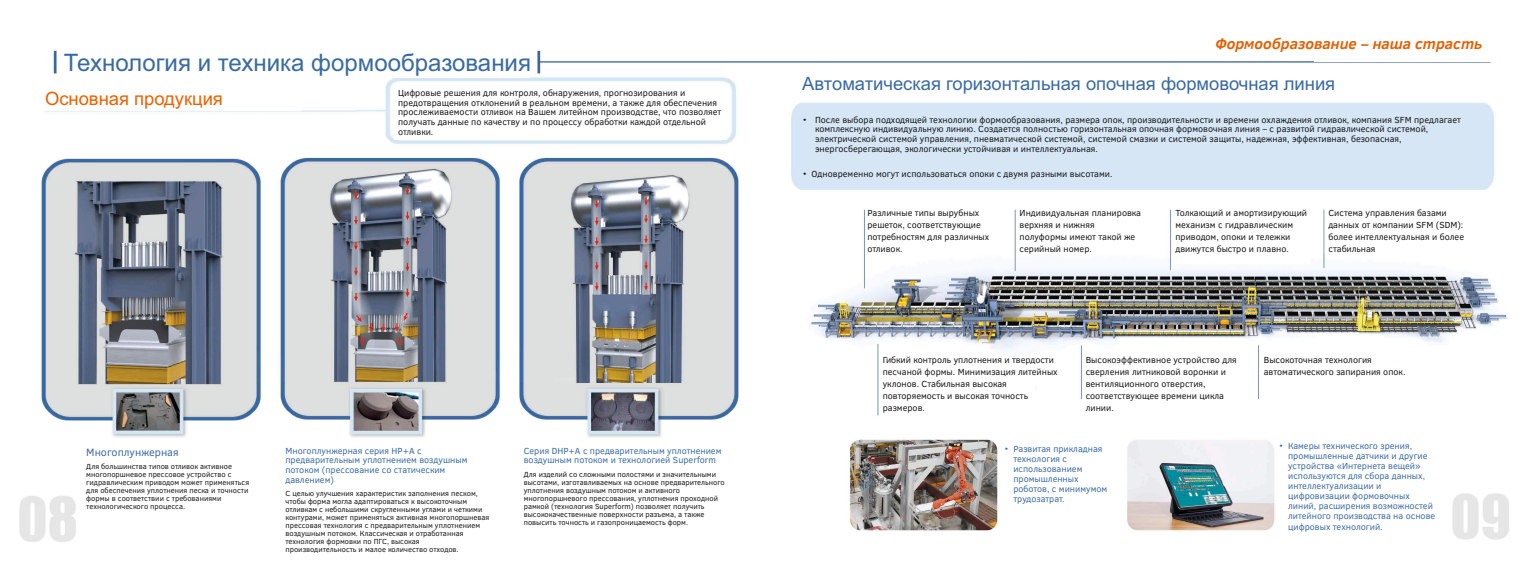
<style>
.page{position:relative;width:1531px;height:574px;background:#fff}
.page>*{position:absolute;margin:0;border:0;box-sizing:border-box;transform-origin:0 0}
.t1{font:24.03px "Arial";color:#396aa4}
.t2{font:18.39px "Arial";color:#396aa4}
.t3{font:18.39px "Arial";color:#ec6001}
.t4{font:italic 700 15.27px "Clear Sans";color:#e55f00}
.t5{font:10.8px "Clear Sans";color:#396aa4}
.t6{font:9px/12.1px "Clear Sans";color:#151616}
.t7{font:9px/10.1px "Clear Sans";color:#396aa4}
.t8{font:7.5px/8px "Clear Sans";color:#151616}
</style>
<div class="page">
<img style="left:19px;top:49px;width:1490px;height:493px">
<div style="left:394px;top:85px;width:333px;height:54px;background:#fff"></div>
<div style="left:41px;top:88px;width:260px;height:23px;background:#fff"></div>
<div style="left:64px;top:52px;width:465px;height:26px;background:#fff"></div>
<div style="left:79px;top:443px;width:686px;height:122px;background:#fff"></div>
<div style="left:1314px;top:40px;width:183px;height:22px;background:#fff"></div>
<div style="left:803px;top:72px;width:361px;height:28px;background:#fff"></div>
<div style="left:807px;top:113px;width:663px;height:69px;background:#d6e6f5"></div>
<div style="left:866px;top:206px;width:137px;height:36px;background:#fff"></div>
<div style="left:1016px;top:208px;width:137px;height:42px;background:#fff"></div>
<div style="left:1172px;top:208px;width:138px;height:56px;background:#fff"></div>
<div style="left:1325px;top:208px;width:137px;height:46px;background:#fff"></div>
<div style="left:882px;top:361px;width:154px;height:57px;background:#fff"></div>
<div style="left:1085px;top:361px;width:154px;height:57px;background:#fff"></div>
<div style="left:1262px;top:361px;width:160px;height:57px;background:#fff"></div>
<div style="left:1278px;top:426px;width:160px;height:107px;background:#fff"></div>
<div style="left:1000px;top:429px;width:117px;height:107px;background:#fff"></div>
<h1 class="t1" style="left:64px;top:54px;width:469px">Технология и техника формообразования</h1>
<h2 class="t3" style="left:45px;top:92px;width:179px">Основная продукция</h2>
<p class="t6" style="left:398px;top:89px;width:325px;line-height:9.6px">Цифровые решения для контроля, обнаружения, прогнозирования и предотвращения отклонений в реальном времени, а также для обеспечения прослеживаемости отливок на Вашем литейном производстве, что позволяет получать данные по качеству и по процессу обработки каждой отдельной отливки.</p>
<p class="t5" style="left:86px;top:448px;width:94px">Многоплунжерная</p>
<p class="t8" style="left:86px;top:463px;width:164px">Для большинства типов отливок активное многопоршневое прессовое устройство с гидравлическим приводом может применяться для обеспечения уплотнения песка и точности формы в соответствии с требованиями технологического процесса.</p>
<p class="t7" style="left:285px;top:447px;width:183px;line-height:9.6px">Многоплунжерная серия HP+A с предварительным уплотнением воздушным потоком (прессование со статическим давлением)</p>
<p class="t8" style="left:285px;top:490px;width:205px">С целью улучшения характеристик заполнения песком, чтобы форма могла адаптироваться к высокоточным отливкам с небольшими скругленными углами и четкими контурами, может применяться активная многопоршневая прессовая технология с предварительным уплотнением воздушным потоком. Классическая и отработанная технология формовки по ПГС, высокая производительность и малое количество отходов.</p>
<p class="t7" style="left:524px;top:447px;width:199px;line-height:9.6px">Серия DHP+A с предварительным уплотнением воздушным потоком и технологией Superform</p>
<p class="t8" style="left:524px;top:471px;width:203px">Для изделий со сложными полостями и значительными высотами, изготавливаемых на основе предварительного уплотнения воздушным потоком и активного многопоршневого прессования, уплотнения проходной рамкой (технология Superform) позволяет получить высококачественные поверхности разъема, а также повысить точность и газопроницаемость форм.</p>
<h3 class="t4" style="left:1215px;top:38px;width:268px">Формообразование – наша страсть</h3>
<h2 class="t2" style="left:802px;top:77px;width:534px">Автоматическая горизонтальная опочная формовочная линия</h2>
<p class="t6" style="left:815px;top:116px;width:647px;line-height:9.6px;text-indent:-12px">• После выбора подходящей технологии формообразования, размера опок, производительности и времени охлаждения отливок, компания SFM предлагает комплексную индивидуальную линию. Создается полностью горизонтальная опочная формовочная линия – с развитой гидравлической системой, электрической системой управления, пневматической системой, системой смазки и системой защиты, надежная, эффективная, безопасная, энергосберегающая, экологически устойчивая и интеллектуальная.</p>
<p class="t6" style="left:803px;top:168px;width:311px">• Одновременно могут использоваться опоки с двумя разными высотами.</p>
<p class="t6" style="left:867px;top:208px;width:123px">Различные типы вырубных решеток, соответствующие потребностям для различных отливок.</p>
<p class="t6" style="left:1019px;top:208px;width:123px">Индивидуальная планировка верхняя и нижняя полуформы имеют такой же серийный номер.</p>
<p class="t6" style="left:1175px;top:208px;width:133px">Толкающий и амортизирующий механизм с гидравлическим приводом, опоки и тележки движутся быстро и плавно.</p>
<p class="t6" style="left:1328px;top:208px;width:137px">Система управления базами данных от компании SFM (SDM): более интеллектуальная и более стабильная</p>
<p class="t6" style="left:883px;top:355px;width:176px">Гибкий контроль уплотнения и твердости песчаной формы. Минимизация литейных уклонов. Стабильная высокая повторяемость и высокая точность размеров.</p>
<p class="t6" style="left:1085px;top:355px;width:153px">Высокоэффективное устройство для сверления литниковой воронки и вентиляционного отверстия, соответствующее времени цикла линии.</p>
<p class="t6" style="left:1263px;top:355px;width:143px;line-height:11.8px">Высокоточная технология автоматического запирания опок.</p>
<p class="t7" style="left:1288px;top:442px;width:149px;text-indent:-9px">• Камеры технического зрения, промышленные датчики и другие устройства «Интернета вещей» используются для сбора данных, интеллектуализации и цифровизации формовочных линий, расширения возможностей литейного производства на основе цифровых технологий.</p>
<p class="t7" style="left:1013px;top:444px;width:95px;text-indent:-9px">• Развитая прикладная технология с использованием промышленных роботов, с минимумом трудозатрат.</p>
</div>
